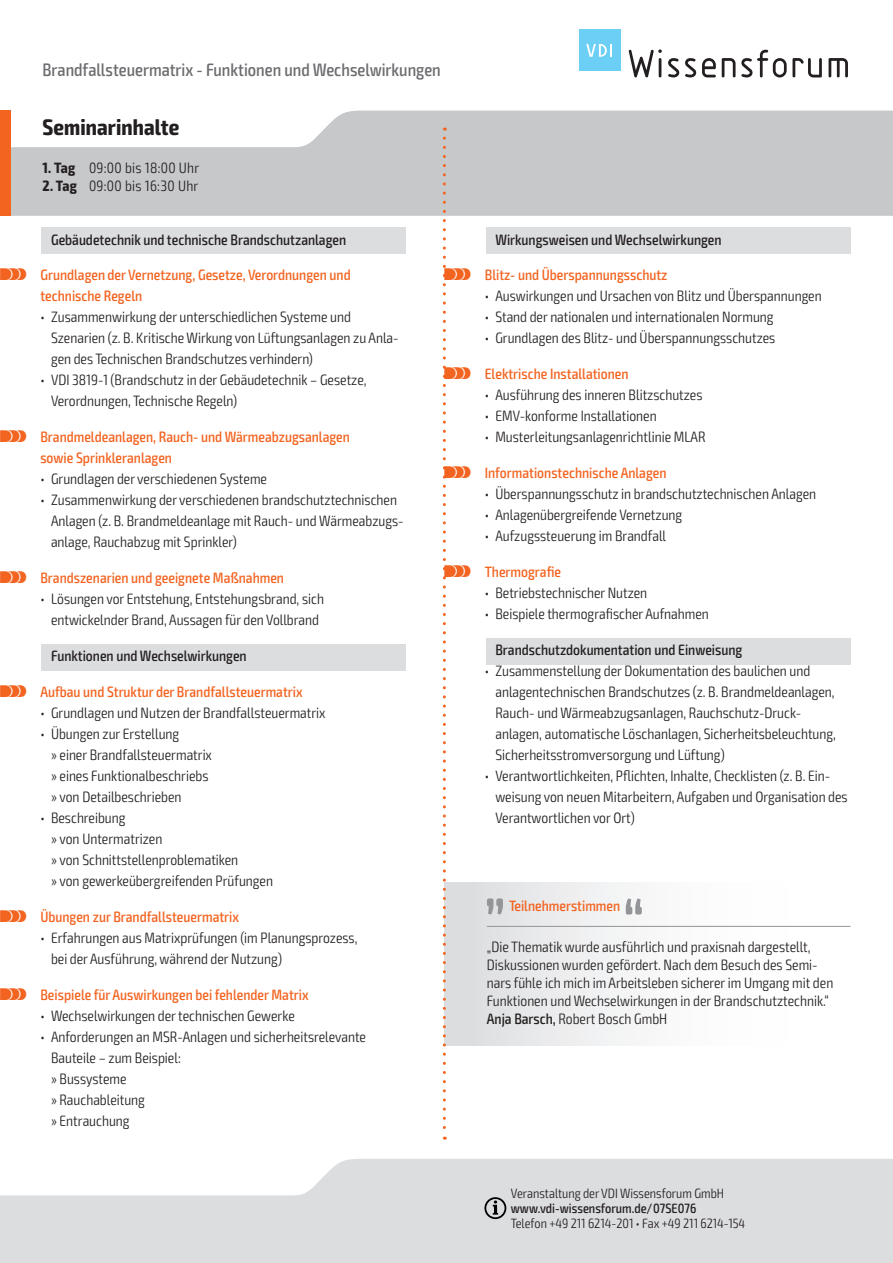
<style>
.page{position:relative;width:893px;height:1263px;background:#fff}
.page>*{position:absolute;margin:0;border:0;box-sizing:border-box;transform-origin:0 0}
.t1{font:700 condensed 22.5px "Exo 2";letter-spacing:.005em;color:#231f20}
.t2{font:500 condensed 18px "Exo 2";color:#6c6d70}
.t3{font:300 condensed 15px/21px "Exo 2";color:#231f20}
.t4{font:500 condensed 15px/21px "Exo 2";color:#f36421}
.t5{font:500 condensed 15px "Exo 2";color:#231f20}
.t6{font:300 condensed 15px "Exo 2";letter-spacing:.02em;color:#231f20}
.t7{font:300 condensed 13.5px "Exo 2";color:#231f20}
.t8{font:500 condensed 13.5px "Exo 2";color:#231f20}
.s1{font-weight:700}
.s2{font-family:"VDI Iconset S4 A Regular";font-weight:400;font-stretch:normal}
.s3{font-weight:500}
</style>
<div class="page">
<svg style="left:0;top:1159px;width:893px;height:104px;background:#e0e1e3"></svg>
<svg style="left:11px;top:111px;width:882px;height:105px;background:#cdced0"></svg>
<div style="left:0;top:111px;width:11px;height:105px;background:#f36421"></div>
<svg style="left:484px;top:1197px;width:22px;height:22px"></svg>
<svg style="left:629px;top:49px;width:33px;height:28px"></svg>
<svg style="left:668px;top:58px;width:11px;height:19px"></svg>
<svg style="left:685px;top:58px;width:11px;height:19px"></svg>
<svg style="left:702px;top:58px;width:14px;height:19px"></svg>
<svg style="left:722px;top:58px;width:13px;height:19px"></svg>
<svg style="left:741px;top:50px;width:81px;height:27px"></svg>
<svg style="left:828px;top:58px;width:20px;height:19px"></svg>
<div style="left:579px;top:30px;width:41px;height:41px;background:#6bcff6"></div>
<svg style="left:586px;top:44px;width:26px;height:13px"></svg>
<div style="left:486px;top:228px;width:364px;height:26px;background:#dcdddf"></div>
<div style="left:486px;top:638px;width:364px;height:26px;background:#dcdddf"></div>
<div style="left:41px;top:228px;width:365px;height:26px;background:#dcdddf"></div>
<div style="left:41px;top:644px;width:365px;height:26px;background:#dcdddf"></div>
<div style="left:444px;top:927px;width:406px;height:118px;background:linear-gradient(to right,#dfe0e2,#fff)"></div>
<div style="left:444px;top:882px;width:406px;height:49px;background:linear-gradient(to right,#dfe0e2,#fff)"></div>
<hr style="left:487px;top:926px;width:363px;height:1px;background:#939598">
<svg style="left:487px;top:898px;width:16px;height:16px"></svg>
<svg style="left:626px;top:898px;width:16px;height:16px"></svg>
<svg style="left:443px;top:138px;width:3px;height:1002px"></svg>
<p class="t2" style="left:43px;top:59px;width:400px">Brandfallsteuermatrix - Funktionen und Wechselwirkungen</p>
<h1 class="t1" style="left:43px;top:113px;width:138px">Seminarinhalte</h1>
<p class="t6" style="left:43px;top:159px;width:158px"><span class="s1">1. Tag</span> 09:00 bis 18:00 Uhr</p>
<p class="t6" style="left:43px;top:177px;width:157px"><span class="s1">2. Tag</span> 09:00 bis 16:30 Uhr</p>
<p class="t5" style="left:51px;top:230px;width:297px">Gebäudetechnik und technische Brandschutzanlagen</p>
<p class="t4" style="left:40px;top:265px;width:312px;text-indent:-40px"><span class="s2">S</span> Grundlagen der Vernetzung, Gesetze, Verordnungen und technische Regeln</p>
<p class="t3" style="left:51px;top:307px;width:349px;text-indent:-11px">• Zusammenwirkung der unterschiedlichen Systeme und<br>Szenarien (z. B. Kritische Wirkung von Lüftungsanlagen zu Anla&shy;gen des Technischen Brandschutzes verhindern)</p>
<p class="t3" style="left:51px;top:370px;width:317px;text-indent:-11px">• VDI 3819-1 (Brandschutz in der Gebäudetechnik – Gesetze,<br>Verordnungen, Technische Regeln)</p>
<p class="t4" style="left:40px;top:427px;width:311px;text-indent:-40px"><span class="s2">S</span> Brandmeldeanlagen, Rauch- und Wärmeabzugsanlagen sowie Sprinkleranlagen</p>
<p class="t3" style="left:40px;top:469px;width:228px">• Grundlagen der verschiedenen Systeme</p>
<p class="t3" style="left:51px;top:490px;width:354px;text-indent:-11px">• Zusammenwirkung der verschiedenen brandschutztechnischen<br>Anlagen (z. B. Brandmeldeanlage mit Rauch- und Wärmeabzugs&shy;anlage, Rauchabzug mit Sprinkler)</p>
<p class="t4" style="left:0;top:568px;width:286px"><span class="s2">S</span> Brandszenarien und geeignete Maßnahmen</p>
<p class="t3" style="left:40px;top:589px;width:285px;text-align:center">• Lösungen vor Entstehung, Entstehungsbrand, sich entwickelnder Brand, Aussagen für den Vollbrand</p>
<p class="t5" style="left:51px;top:647px;width:197px">Funktionen und Wechselwirkungen</p>
<p class="t4" style="left:0;top:681px;width:304px"><span class="s2">S</span> Aufbau und Struktur der Brandfallsteuermatrix</p>
<p class="t3" style="left:40px;top:702px;width:287px">• Grundlagen und Nutzen der Brandfallsteuermatrix</p>
<p class="t3" style="left:51px;top:723px;width:162px;text-indent:-11px">• Übungen zur Erstellung<br>» einer Brandfallsteuermatrix » eines Funktionalbeschriebs » von Detailbeschrieben</p>
<p class="t3" style="left:51px;top:807px;width:223px;text-indent:-11px">• Beschreibung<br>» von Untermatrizen<br>» von Schnittstellenproblematiken<br>» von gewerkeübergreifenden Prüfungen</p>
<p class="t4" style="left:0;top:906px;width:241px"><span class="s2">S</span> Übungen zur Brandfallsteuermatrix</p>
<p class="t3" style="left:51px;top:927px;width:308px;text-indent:-11px">• Erfahrungen aus Matrixprüfungen (im Planungsprozess, bei der Ausführung, während der Nutzung)</p>
<p class="t4" style="left:0;top:984px;width:310px"><span class="s2">S</span> Beispiele für Auswirkungen bei fehlender Matrix</p>
<p class="t3" style="left:40px;top:1005px;width:256px">• Wechselwirkungen der technischen Gewerke</p>
<p class="t3" style="left:51px;top:1026px;width:317px;text-indent:-11px">• Anforderungen an MSR-Anlagen und sicherheitsrelevante<br>Bauteile – zum Beispiel:<br>» Bussysteme<br>» Rauchableitung<br>» Entrauchung</p>
<p class="t5" style="left:495px;top:230px;width:228px">Wirkungsweisen und Wechselwirkungen</p>
<p class="t4" style="left:444px;top:265px;width:225px"><span class="s2">S</span> Blitz- und Überspannungsschutz</p>
<p class="t3" style="left:485px;top:286px;width:338px">• Auswirkungen und Ursachen von Blitz und Überspannungen</p>
<p class="t3" style="left:485px;top:307px;width:290px">• Stand der nationalen und internationalen Normung</p>
<p class="t3" style="left:485px;top:328px;width:292px">• Grundlagen des Blitz- und Überspannungsschutzes</p>
<p class="t4" style="left:444px;top:364px;width:186px"><span class="s2">S</span> Elektrische Installationen</p>
<p class="t3" style="left:485px;top:385px;width:219px">• Ausführung des inneren Blitzschutzes</p>
<p class="t3" style="left:485px;top:406px;width:173px">• EMV-konforme Installationen</p>
<p class="t3" style="left:485px;top:427px;width:222px">• Musterleitungsanlagenrichtlinie MLAR</p>
<p class="t4" style="left:444px;top:463px;width:224px"><span class="s2">S</span> Informationstechnische Anlagen</p>
<p class="t3" style="left:485px;top:484px;width:333px">• Überspannungsschutz in brandschutztechnischen Anlagen</p>
<p class="t3" style="left:485px;top:505px;width:199px">• Anlagenübergreifende Vernetzung</p>
<p class="t3" style="left:485px;top:526px;width:183px">• Aufzugssteuerung im Brandfall</p>
<p class="t4" style="left:444px;top:562px;width:118px"><span class="s2">S</span> Thermografie</p>
<p class="t3" style="left:485px;top:583px;width:164px">• Betriebstechnischer Nutzen</p>
<p class="t3" style="left:485px;top:604px;width:226px">• Beispiele thermografischer Aufnahmen</p>
<p class="t5" style="left:495px;top:641px;width:248px">Brandschutzdokumentation und Einweisung</p>
<p class="t3" style="left:495px;top:660px;width:342px;text-indent:-11px">• Zusammenstellung der Dokumentation des baulichen und anlagentechnischen Brandschutzes (z. B. Brandmeldeanlagen, Rauch- und Wärmeabzugsanlagen, Rauchschutz-Druck&shy;anlagen, automatische Löschanlagen, Sicherheitsbeleuchtung, Sicherheitsstromversorgung und Lüftung)</p>
<p class="t3" style="left:495px;top:765px;width:354px;text-indent:-11px">• Verantwortlichkeiten, Pflichten, Inhalte, Checklisten (z. B. Ein&shy;weisung von neuen Mitarbeitern, Aufgaben und Organisation des<br>Verantwortlichen vor Ort)</p>
<p class="t4" style="left:509px;top:895px;width:113px">Teilnehmerstimmen</p>
<p class="t3" style="left:487px;top:938px;width:348px;line-height:18px">„Die Thematik wurde ausführlich und praxisnah dargestellt, Diskussionen wurden gefördert. Nach dem Besuch des Semi&shy;nars fühle ich mich im Arbeitsleben sicherer im Umgang mit den Funktionen und Wechselwirkungen in der Brandschutztechnik.“ <span class="s3">Anja Barsch,</span> Robert Bosch GmbH</p>
<p class="t7" style="left:511px;top:1185px;width:215px">Veranstaltung der VDI Wissensforum GmbH</p>
<p class="t8" style="left:511px;top:1200px;width:187px">www.vdi-wissensforum.de/07SE076</p>
<p class="t7" style="left:511px;top:1215px;width:236px">Telefon +49 211 6214-201 • Fax +49 211 6214-154</p>
</div>
